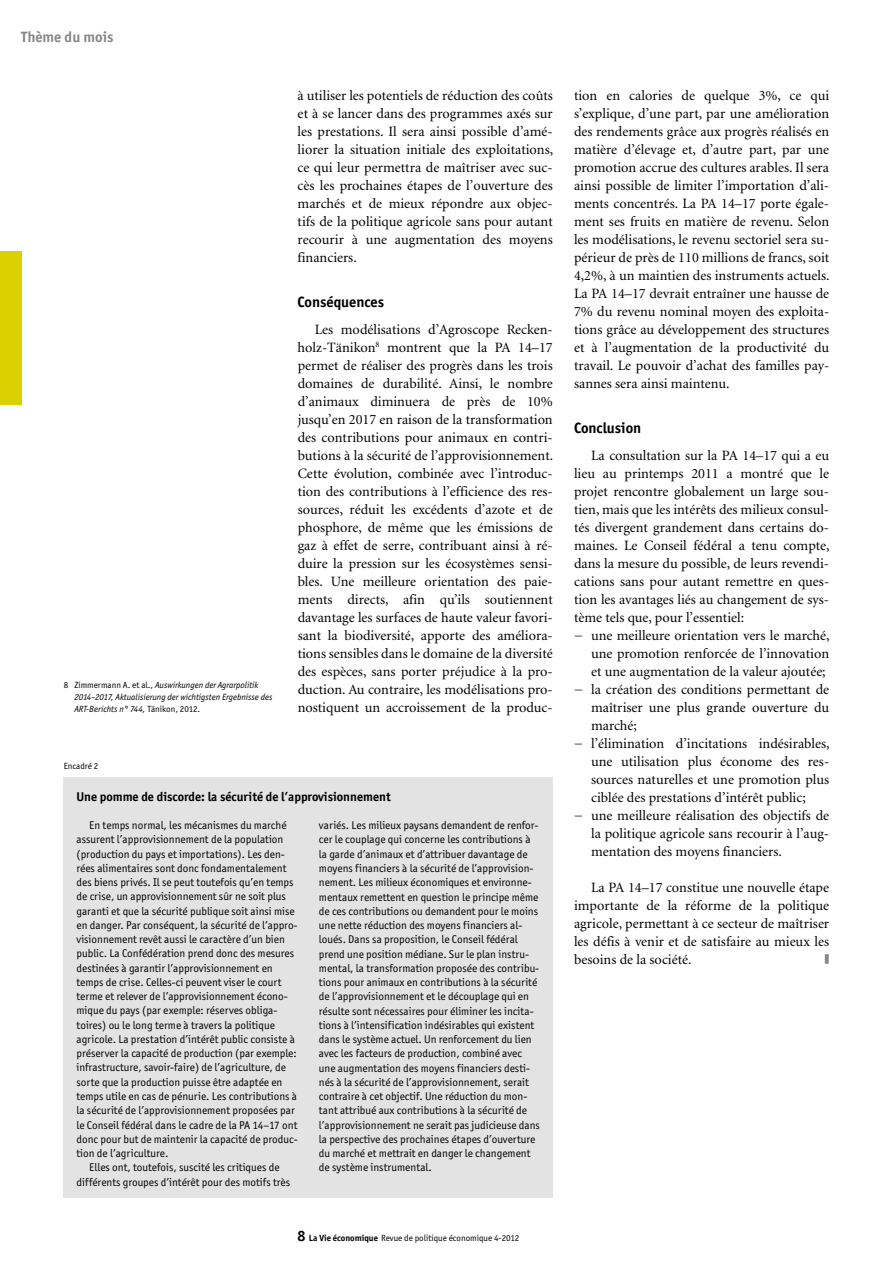
<style>
.page{position:relative;width:893px;height:1263px;background:#fff}
.page>*{position:absolute;margin:0;border:0;box-sizing:border-box;transform-origin:0 0}
.t1{font:700 15px "Officina San ITC";color:#000}
.t2{font:700 15px "Officina San ITC";color:#868786}
.t3{font:14.25px/18px "Minion";color:#000;text-align:justify}
.t4{font:700 12.75px "Officina San ITC";color:#000}
.t5{font:12px "Universal Newswith Comm Pi";color:#868786;scale:.4 1}
.t6{font:11.25px/14.2px "Officina San ITC";color:#000}
.t7{font:italic 9px/12px "Officina San ITC";color:#000}
.t8{font:9px "Officina San ITC";color:#000}
.s1{font-style:normal}
.s2{font-weight:700;font-size:15px}
.s3{font-weight:700}
</style>
<div class="page">
<div style="left:0;top:252px;width:21px;height:153px;background:#dcd100"></div>
<div style="left:64px;top:777px;width:489px;height:420px;background:#e3e3e3"></div>
<p class="t2" style="left:21px;top:27px;width:94px">Thème du mois</p>
<p class="t7" style="left:74px;top:679px;width:200px;text-indent:-11px"><span class="s1">8 Zimmermann A. et al.,</span> Auswirkungen der Agrarpolitik<br>2014–2017, Aktualisierung der wichtigsten Ergebnisse des<br>ART-Berichts n° 744, <span class="s1">Tänikon, 2012.</span></p>
<p class="t3" style="left:298px;top:86px;width:257px">à utiliser les potentiels de réduction des coûts et à se lancer dans des programmes axés sur les prestations. Il sera ainsi possible d’amé&shy;liorer la situation initiale des exploitations, ce qui leur permettra de maîtriser avec suc&shy;cès les prochaines étapes de l’ouverture des marchés et de mieux répondre aux objec&shy;tifs de la politique agricole sans pour autant recourir à une augmentation des moyens financiers.</p>
<p class="t1" style="left:298px;top:292px;width:88px">Conséquences</p>
<p class="t3" style="left:298px;top:320px;width:257px;text-indent:17px">Les modélisations d’Agroscope Recken&shy;holz-Tänikon<sup>8</sup> montrent que la PA 14–17 permet de réaliser des progrès dans les trois domaines de durabilité. Ainsi, le nombre d’animaux diminuera de près de 10% jusqu’en 2017 en raison de la transformation des contributions pour animaux en contri&shy;butions à la sécurité de l’approvisionnement.<br>Cette évolution, combinée avec l’introduc&shy;tion des contributions à l’efficience des res&shy;sources, réduit les excédents d’azote et de phosphore, de même que les émissions de gaz à effet de serre, contribuant ainsi à ré&shy;duire la pression sur les écosystèmes sensi&shy;bles. Une meilleure orientation des paie&shy;ments directs, afin qu’ils soutiennent davantage les surfaces de haute valeur favori&shy;sant la biodiversité, apporte des améliora&shy;tions sensibles dans le domaine de la diversité des espèces, sans porter préjudice à la pro&shy;duction. Au contraire, les modélisations pro&shy;nostiquent un accroissement de la produc-</p>
<p class="t8" style="left:64px;top:761px;width:36px">Encadré 2</p>
<p class="t4" style="left:77px;top:788px;width:316px">Une pomme de discorde: la sécurité de l’approvisionnement</p>
<p class="t6" style="left:89px;top:818px;width:199px">En temps normal, les mécanismes du marché</p>
<p class="t6" style="left:77px;top:832px;width:208px">assurent l’approvisionnement de la population</p>
<p class="t6" style="left:77px;top:847px;width:210px">(production du pays et importations). Les den-</p>
<p class="t6" style="left:77px;top:861px;width:211px">rées alimentaires sont donc fondamentalement</p>
<p class="t6" style="left:77px;top:875px;width:219px">des biens privés. Il se peut toutefois qu’en temps</p>
<p class="t6" style="left:77px;top:889px;width:211px">de crise, un approvisionnement sûr ne soit plus</p>
<p class="t6" style="left:77px;top:904px;width:220px">garanti et que la sécurité publique soit ainsi mise</p>
<p class="t6" style="left:77px;top:918px;width:223px">en danger. Par conséquent, la sécurité de l’appro-</p>
<p class="t6" style="left:77px;top:932px;width:210px">visionnement revêt aussi le caractère d’un bien</p>
<p class="t6" style="left:77px;top:946px;width:219px">public. La Confédération prend donc des mesures</p>
<p class="t6" style="left:77px;top:961px;width:198px">destinées à garantir l’approvisionnement en</p>
<p class="t6" style="left:77px;top:975px;width:207px">temps de crise. Celles-ci peuvent viser le court</p>
<p class="t6" style="left:77px;top:989px;width:213px">terme et relever de l’approvisionnement écono-</p>
<p class="t6" style="left:77px;top:1003px;width:202px">mique du pays (par exemple: réserves obliga-</p>
<p class="t6" style="left:77px;top:1018px;width:200px">toires) ou le long terme à travers la politique</p>
<p class="t6" style="left:77px;top:1032px;width:220px">agricole. La prestation d’intérêt public consiste à</p>
<p class="t6" style="left:77px;top:1046px;width:222px">préserver la capacité de production (par exemple:</p>
<p class="t6" style="left:77px;top:1060px;width:211px">infrastructure, savoir-faire) de l’agriculture, de</p>
<p class="t6" style="left:77px;top:1075px;width:207px">sorte que la production puisse être adaptée en</p>
<p class="t6" style="left:77px;top:1089px;width:222px">temps utile en cas de pénurie. Les contributions à</p>
<p class="t6" style="left:77px;top:1103px;width:220px">la sécurité de l’approvisionnement proposées par</p>
<p class="t6" style="left:77px;top:1117px;width:222px">le Conseil fédéral dans le cadre de la PA 14–17 ont</p>
<p class="t6" style="left:77px;top:1132px;width:223px">donc pour but de maintenir la capacité de produc-</p>
<p class="t6" style="left:77px;top:1146px;width:93px">tion de l’agriculture.</p>
<p class="t6" style="left:89px;top:1160px;width:192px">Elles ont, toutefois, suscité les critiques de</p>
<p class="t6" style="left:77px;top:1174px;width:215px">différents groupes d’intérêt pour des motifs très</p>
<p class="t6" style="left:319px;top:818px;width:223px">variés. Les milieux paysans demandent de renfor&shy;cer le couplage qui concerne les contributions à la garde d’animaux et d’attribuer davantage de moyens financiers à la sécurité de l’approvision&shy;nement. Les milieux économiques et environne&shy;mentaux remettent en question le principe même de ces contributions ou demandent pour le moins une nette réduction des moyens financiers al&shy;loués. Dans sa proposition, le Conseil fédéral prend une position médiane. Sur le plan instru&shy;mental, la transformation proposée des contribu&shy;tions pour animaux en contributions à la sécurité de l’approvisionnement et le découplage qui en résulte sont nécessaires pour éliminer les incita&shy;tions à l’intensification indésirables qui existent dans le système actuel. Un renforcement du lien avec les facteurs de production, combiné avec une augmentation des moyens financiers desti&shy;nés à la sécurité de l’approvisionnement, serait contraire à cet objectif. Une réduction du mon&shy;tant attribué aux contributions à la sécurité de l’approvisionnement ne serait pas judicieuse dans la perspective des prochaines étapes d’ouverture du marché et mettrait en danger le changement de système instrumental.</p>
<p class="t8" style="left:298px;top:1232px;width:223px"><span class="s2">8</span> <span class="s3">La Vie économique</span> Revue de politique économique 4-2012</p>
<p class="t3" style="left:574px;top:86px;width:257px">tion en calories de quelque 3%, ce qui s’explique, d’une part, par une amélioration des rendements grâce aux progrès réalisés en matière d’élevage et, d’autre part, par une promotion accrue des cultures arables. Il sera ainsi possible de limiter l’importation d’ali&shy;ments concentrés. La PA 14–17 porte égale&shy;ment ses fruits en matière de revenu. Selon les modélisations, le revenu sectoriel sera su&shy;périeur de près de 110 millions de francs, soit 4,2%, à un maintien des instruments actuels.<br>La PA 14–17 devrait entraîner une hausse de 7% du revenu nominal moyen des exploita&shy;tions grâce au développement des structures et à l’augmentation de la productivité du travail. Le pouvoir d’achat des familles pay&shy;sannes sera ainsi maintenu.</p>
<p class="t1" style="left:574px;top:418px;width:69px">Conclusion</p>
<p class="t3" style="left:591px;top:446px;width:240px">La consultation sur la PA 14–17 qui a eu</p>
<p class="t3" style="left:574px;top:464px;width:257px">lieu au printemps 2011 a montré que le</p>
<p class="t3" style="left:574px;top:482px;width:257px">projet rencontre globalement un large sou-</p>
<p class="t3" style="left:574px;top:500px;width:257px">tien, mais que les intérêts des milieux consul-</p>
<p class="t3" style="left:574px;top:518px;width:257px">tés divergent grandement dans certains do-</p>
<p class="t3" style="left:574px;top:536px;width:257px">maines. Le Conseil fédéral a tenu compte,</p>
<p class="t3" style="left:574px;top:554px;width:257px">dans la mesure du possible, de leurs revendi-</p>
<p class="t3" style="left:574px;top:572px;width:257px">cations sans pour autant remettre en ques-</p>
<p class="t3" style="left:574px;top:590px;width:257px">tion les avantages liés au changement de sys-</p>
<p class="t3" style="left:574px;top:608px;width:172px">tème tels que, pour l’essentiel:</p>
<p class="t3" style="left:574px;top:626px;width:257px">− une meilleure orientation vers le marché,</p>
<p class="t3" style="left:591px;top:644px;width:240px">une promotion renforcée de l’innovation</p>
<p class="t3" style="left:591px;top:662px;width:236px">et une augmentation de la valeur ajoutée;</p>
<p class="t3" style="left:574px;top:680px;width:257px">− la création des conditions permettant de</p>
<p class="t3" style="left:591px;top:698px;width:240px">maîtriser une plus grande ouverture du</p>
<p class="t3" style="left:591px;top:716px;width:47px">marché;</p>
<p class="t3" style="left:574px;top:734px;width:257px">− l’élimination d’incitations indésirables,</p>
<p class="t3" style="left:591px;top:752px;width:240px">une utilisation plus économe des res-</p>
<p class="t3" style="left:591px;top:770px;width:240px">sources naturelles et une promotion plus</p>
<p class="t3" style="left:591px;top:788px;width:216px">ciblée des prestations d’intérêt public;</p>
<p class="t3" style="left:574px;top:806px;width:257px">− une meilleure réalisation des objectifs de</p>
<p class="t3" style="left:591px;top:824px;width:240px">la politique agricole sans recourir à l’aug-</p>
<p class="t3" style="left:591px;top:842px;width:192px">mentation des moyens financiers.</p>
<p class="t3" style="left:574px;top:878px;width:257px;text-indent:17px">La PA 14–17 constitue une nouvelle étape importante de la réforme de la politique agricole, permettant à ce secteur de maîtriser les défis à venir et de satisfaire au mieux les besoins de la société.</p>
<p class="t5" style="left:825px;top:954px;width:12px">m</p>
</div>
